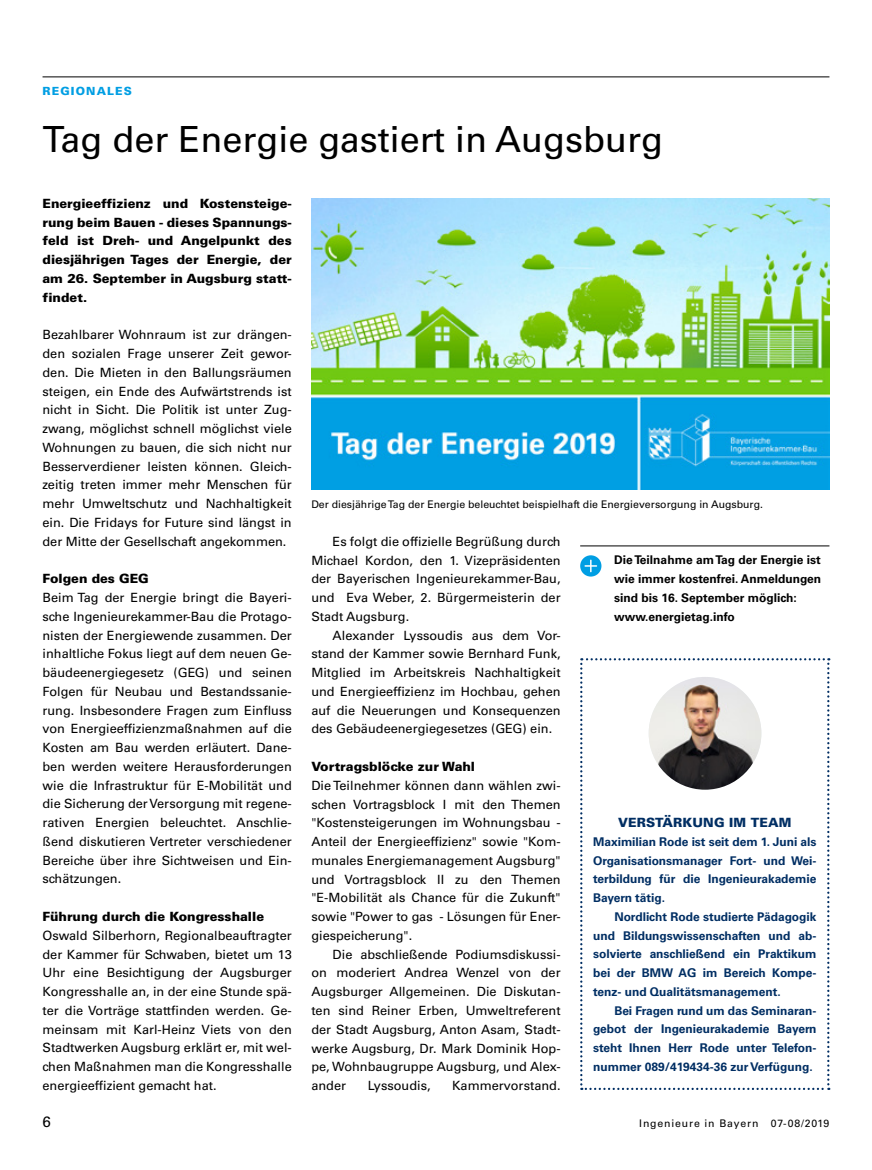
<style>
.page{position:relative;width:872px;height:1170px;background:#fff}
.page>*{position:absolute;margin:0;border:0;box-sizing:border-box;transform-origin:0 0}
.t1{font:36px "Univers LT Std";color:#000}
.t2{font:15px "Univers LT Std";color:#000}
.t3{font:12.75px/18.8px "Univers LT Std";color:#000;text-align:justify}
.t4{font:900 12.75px/18.8px "Univers LT Std";color:#000;text-align:justify}
.t5{font:900 12.75px "Univers LT Std";letter-spacing:.01em;color:#002e63}
.t6{font:700 12px/18.8px "Univers LT Std";color:#002e63;text-align:justify}
.t7{font:700 12px/18.8px "Univers LT Std";color:#000}
.t8{font:900 11.25px "Univers LT Std";letter-spacing:.1em;color:#009ee3}
.t9{font:10.5px "Univers LT Std";color:#000}
.t10{font:10.5px "Univers LT Std";letter-spacing:.08em;color:#000}
</style>
<div class="page">
<hr style="left:43px;top:76px;width:786px;height:1px;background:#000">
<hr style="left:580px;top:545px;width:249px;height:1px;background:#000">
<svg style="left:580px;top:658px;width:249px;height:431px"></svg>
<img style="left:648px;top:677px;width:113px;height:112px;border-radius:56px">
<img style="left:311px;top:199px;width:518px;height:290px">
<svg style="left:580px;top:555px;width:21px;height:21px"></svg>
<p class="t8" style="left:43px;top:84px;width:91px">REGIONALES</p>
<h1 class="t1" style="left:43px;top:117px;width:622px">Tag der Energie gastiert in Augsburg</h1>
<p class="t4" style="left:43px;top:194px;width:251px">Energieeffizienz und Kostensteige&shy;rung beim Bauen - dieses Spannungs&shy;feld ist Dreh- und Angelpunkt des diesjährigen Tages der Energie, der am 26. September in Augsburg statt&shy;findet.</p>
<p class="t3" style="left:43px;top:325px;width:251px">Bezahlbarer Wohnraum ist zur drängen&shy;den sozialen Frage unserer Zeit gewor&shy;den. Die Mieten in den Ballungsräumen steigen, ein Ende des Aufwärtstrends ist nicht in Sicht. Die Politik ist unter Zug&shy;zwang, möglichst schnell möglichst viele Wohnungen zu bauen, die sich nicht nur Besserverdiener leisten können. Gleich&shy;zeitig treten immer mehr Menschen für mehr Umweltschutz und Nachhaltigkeit ein. Die Fridays for Future sind längst in der Mitte der Gesellschaft angekommen.</p>
<p class="t4" style="left:43px;top:569px;width:108px">Folgen des GEG</p>
<p class="t3" style="left:43px;top:588px;width:251px">Beim Tag der Energie bringt die Bayeri&shy;sche Ingenieurekammer-Bau die Protago&shy;nisten der Energiewende zusammen. Der inhaltliche Fokus liegt auf dem neuen Ge&shy;bäudeenergiegesetz (GEG) und seinen Folgen für Neubau und Bestandssanie&shy;rung. Insbesondere Fragen zum Einfluss von Energieeffizienzmaßnahmen auf die Kosten am Bau werden erläutert. Dane&shy;ben werden weitere Herausforderungen wie die Infrastruktur für E-Mobilität und die Sicherung der Versorgung mit regene&shy;rativen Energien beleuchtet. Anschlie&shy;ßend diskutieren Vertreter verschiedener Bereiche über ihre Sichtweisen und Ein&shy;schätzungen.</p>
<p class="t4" style="left:43px;top:906px;width:223px">Führung durch die Kongresshalle</p>
<p class="t3" style="left:43px;top:925px;width:251px">Oswald Silberhorn, Regionalbeauftragter der Kammer für Schwaben, bietet um 13<br>Uhr eine Besichtigung der Augsburger Kongresshalle an, in der eine Stunde spä&shy;ter die Vorträge stattfinden werden. Ge&shy;meinsam mit Karl-Heinz Viets von den Stadtwerken Augsburg erklärt er, mit wel&shy;chen Maßnahmen man die Kongresshalle energieeffizient gemacht hat.</p>
<p class="t9" style="left:311px;top:498px;width:453px">Der diesjährige Tag der Energie beleuchtet beispielhaft die Energieversorgung in Augsburg.</p>
<p class="t3" style="left:311px;top:532px;width:251px;text-indent:21px">Es folgt die offizielle Begrüßung durch Michael Kordon, den 1. Vizepräsidenten der Bayerischen Ingenieurekammer-Bau, und Eva Weber, 2. Bürgermeisterin der Stadt Augsburg.</p>
<p class="t3" style="left:311px;top:625px;width:251px;text-indent:21px">Alexander Lyssoudis aus dem Vor&shy;stand der Kammer sowie Bernhard Funk, Mitglied im Arbeitskreis Nachhaltigkeit und Energieeffizienz im Hochbau, gehen auf die Neuerungen und Konsequenzen des Gebäudeenergiegesetzes (GEG) ein.</p>
<p class="t4" style="left:311px;top:756px;width:165px">Vortragsblöcke zur Wahl</p>
<p class="t3" style="left:311px;top:775px;width:251px">Die Teilnehmer können dann wählen zwi&shy;schen Vortragsblock I mit den Themen "Kostensteigerungen im Wohnungsbau - Anteil der Energieeffizienz" sowie "Kom&shy;munales Energiemanagement Augsburg" und Vortragsblock II zu den Themen "E-Mobilität als Chance für die Zukunft" sowie "Power to gas - Lösungen für Ener&shy;giespeicherung".</p>
<p class="t3" style="left:311px;top:944px;width:251px;text-indent:21px">Die abschließende Podiumsdiskussi&shy;on moderiert Andrea Wenzel von der Augsburger Allgemeinen. Die Diskutan&shy;ten sind Reiner Erben, Umweltreferent der Stadt Augsburg, Anton Asam, Stadt&shy;werke Augsburg, Dr. Mark Dominik Hop&shy;pe, Wohnbaugruppe Augsburg, und Alex&shy;ander</p>
<p class="t7" style="left:614px;top:551px;width:208px">Die Teilnahme am Tag der Energie ist wie immer kostenfrei. Anmeldungen sind bis 16. September möglich: www.energietag.info</p>
<p class="t5" style="left:618px;top:814px;width:175px">VERSTÄRKUNG IM TEAM</p>
<p class="t6" style="left:593px;top:832px;width:225px">Maximilian Rode ist seit dem 1. Juni als Organisationsmanager Fort- und Wei&shy;terbildung für die Ingenieurakademie Bayern tätig.</p>
<p class="t6" style="left:593px;top:907px;width:225px;text-indent:21px">Nordlicht Rode studierte Pädagogik und Bildungswissenschaften und ab&shy;solvierte anschließend ein Praktikum bei der BMW AG im Bereich Kompe&shy;tenz- und Qualitätsmanagement.</p>
<p class="t6" style="left:593px;top:1000px;width:225px;text-indent:21px">Bei Fragen rund um das Seminaran&shy;gebot der Ingenieurakademie Bayern steht Ihnen Herr Rode unter Telefon&shy;nummer 089/419434-36 zur Verfügung.</p>
<p class="t3" style="left:368px;top:1076px;width:64px">Lyssoudis,</p>
<p class="t3" style="left:452px;top:1076px;width:110px">Kammervorstand.</p>
<p class="t2" style="left:43px;top:1112px;width:10px">6</p>
<p class="t10" style="left:639px;top:1117px;width:192px">Ingenieure in Bayern 07-08/2019</p>
</div>
